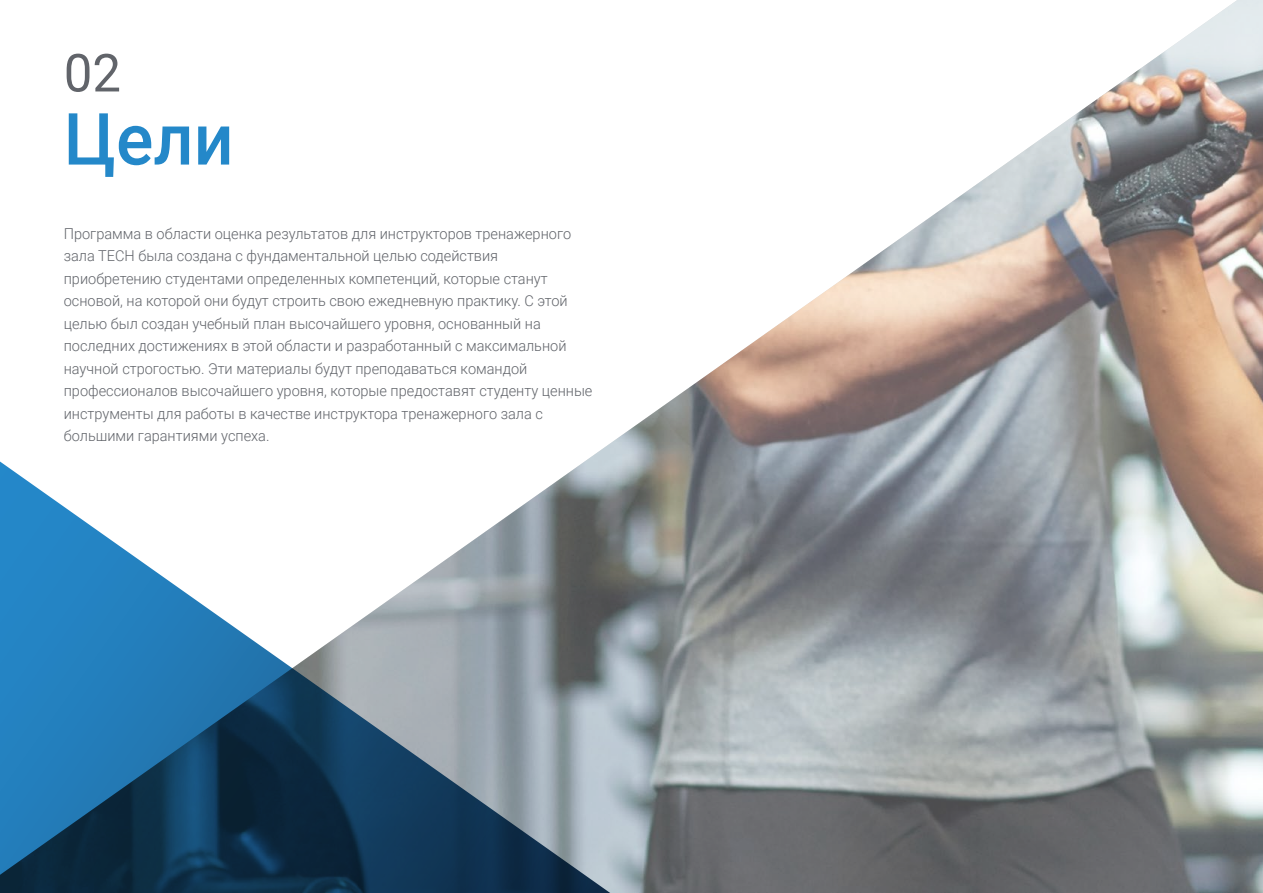
<style>
.page{position:relative;width:1263px;height:893px;background:#fff}
.page>*{position:absolute;margin:0;border:0;box-sizing:border-box;transform-origin:0 0}
.t1{font:500 72px "Roboto";color:#2488c9}
.t2{font:52.5px "Roboto";color:#61646a}
.t3{font:300 15px/22.5px "Roboto";color:#61646a}
</style>
<div class="page">
<img style="left:607px;top:0;width:656px;height:893px">
<svg style="left:0;top:446px;width:640px;height:447px"></svg>
<h2 class="t2" style="left:64px;top:36px;width:59px">02</h2>
<h1 class="t1" style="left:64px;top:89px;width:171px">Цели</h1>
<p class="t3" style="left:64px;top:222px;width:530px">Программа в области оценка результатов для инструкторов тренажерного зала TECH была создана с фундаментальной целью содействия приобретению студентами определенных компетенций, которые станут основой, на которой они будут строить свою ежедневную практику. С этой целью был создан учебный план высочайшего уровня, основанный на последних достижениях в этой области и разработанный с максимальной научной строгостью. Эти материалы будут преподаваться командой профессионалов высочайшего уровня, которые предоставят студенту ценные инструменты для работы в качестве инструктора тренажерного зала с большими гарантиями успеха.</p>
</div>
